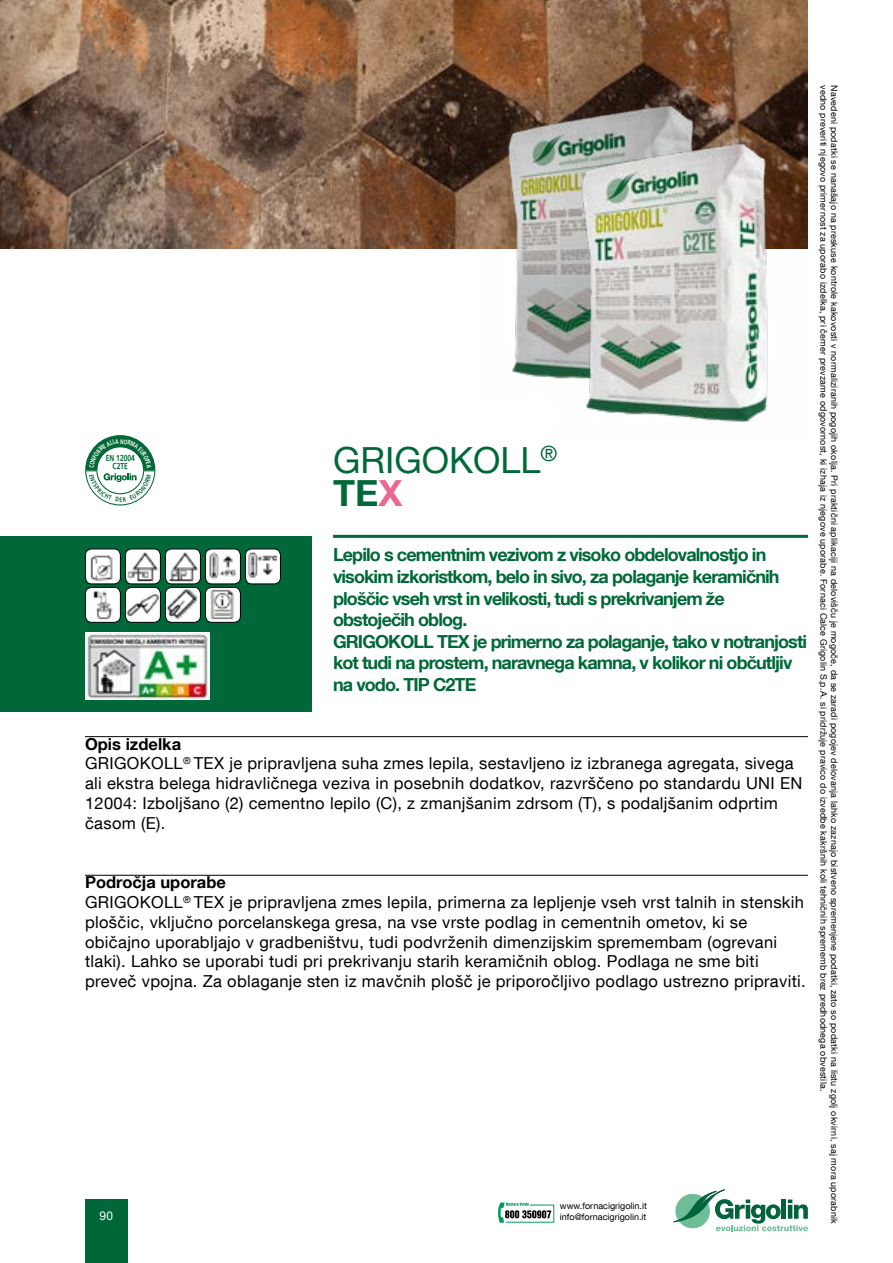
<style>
.page{position:relative;width:893px;height:1263px;background:#fff}
.page>*{position:absolute;margin:0;border:0;box-sizing:border-box;transform-origin:0 0}
.t1{font:36px/33px "Helvetica Neue LT Com";color:#006838}
.t2{font:700 18px/21.6px "Helvetica Neue LT Com";letter-spacing:-.05em;color:#006838}
.t3{font:16.5px/19.8px "Helvetica Neue LT Com";letter-spacing:.02em;color:#000}
.t4{font:12px "Arial";color:#fff}
.t5{font:9px "Helvetica Neue LT Com";letter-spacing:.02em;color:#000}
.t6{font:9px "Helvetica Neue LT Com";color:#000}
.t7{font:700 8.7px/7.9px "Frutiger";color:#006935;text-align:center;scale:.77 1}
.s1{font-weight:700}
.s2{font-weight:700;color:#ec6692}
</style>
<div class="page">
<svg style="left:673px;top:1189px;width:135px;height:42px"></svg>
<div style="left:85px;top:1199px;width:43px;height:64px;background:#006838"></div>
<img style="left:0;top:0;width:808px;height:248px">
<div style="left:0;top:536px;width:312px;height:176px;background:#006838"></div>
<img style="left:85px;top:549px;width:35px;height:34px">
<div style="left:85px;top:549px;width:36px;height:35px;border:1px solid #000;border-radius:6px"></div>
<img style="left:126px;top:549px;width:34px;height:35px">
<div style="left:125px;top:549px;width:36px;height:35px;border:1px solid #000;border-radius:6px"></div>
<img style="left:166px;top:549px;width:34px;height:35px">
<div style="left:165px;top:549px;width:36px;height:35px;border:1px solid #000;border-radius:6px"></div>
<img style="left:205px;top:549px;width:35px;height:34px">
<div style="left:205px;top:549px;width:36px;height:35px;border:1px solid #000;border-radius:6px"></div>
<img style="left:245px;top:549px;width:35px;height:34px">
<div style="left:245px;top:549px;width:36px;height:35px;border:1px solid #000;border-radius:6px"></div>
<img style="left:85px;top:587px;width:34px;height:34px">
<div style="left:85px;top:587px;width:36px;height:36px;border:1px solid #000;border-radius:6px"></div>
<img style="left:125px;top:587px;width:34px;height:34px">
<div style="left:125px;top:587px;width:36px;height:36px;border:1px solid #000;border-radius:6px"></div>
<img style="left:165px;top:587px;width:34px;height:34px">
<div style="left:165px;top:587px;width:36px;height:36px;border:1px solid #000;border-radius:6px"></div>
<img style="left:205px;top:587px;width:34px;height:34px">
<div style="left:205px;top:587px;width:36px;height:36px;border:1px solid #000;border-radius:6px"></div>
<hr style="left:333px;top:535px;width:475px;height:3px;background:#006838">
<img style="left:481px;top:95px;width:254px;height:284px">
<img style="left:555px;top:133px;width:253px;height:289px">
<img style="left:85px;top:632px;width:124px;height:68px">
<svg style="left:498px;top:1202px;width:56px;height:21px"></svg>
<hr style="left:85px;top:736px;width:723px;height:1px;background:#000">
<hr style="left:85px;top:875px;width:723px;height:1px;background:#000">
<svg style="left:85px;top:435px;width:70px;height:70px"></svg>
<p class="t7" style="left:106px;top:454px;width:39px">EN 12004<br>C2TE</p>
<h1 class="t1" style="left:333px;top:442px;width:226px">GRIGOKOLL<sup>®<br></sup><span class="s1">TE</span><span class="s2">X</span></h1>
<p class="t2" style="left:333px;top:544px;width:476px">Lepilo s cementnim vezivom z visoko obdelovalnostjo in visokim izkoristkom, belo in sivo, za polaganje keramičnih ploščic vseh vrst in velikosti, tudi s prekrivanjem že obstoječih oblog.<br>GRIGOKOLL TEX je primerno za polaganje, tako v notranjosti kot tudi na prostem, naravnega kamna, v kolikor ni občutljiv na vodo. TIP C2TE</p>
<p class="t3" style="left:85px;top:733px;width:719px"><span class="s1">Opis izdelka<br></span>GRIGOKOLL<sup>®</sup> TEX je pripravljena suha zmes lepila, sestavljeno iz izbranega agregata, sivega ali ekstra belega hidravličnega veziva in posebnih dodatkov, razvrščeno po standardu UNI EN 12004: Izboljšano (2) cementno lepilo (C), z zmanjšanim zdrsom (T), s podaljšanim odprtim časom (E).</p>
<p class="t3" style="left:85px;top:872px;width:722px"><span class="s1">Področja uporabe<br></span>GRIGOKOLL<sup>®</sup> TEX je pripravljena zmes lepila, primerna za lepljenje vseh vrst talnih in stenskih ploščic, vključno porcelanskega gresa, na vse vrste podlag in cementnih ometov, ki se običajno uporabljajo v gradbeništvu, tudi podvrženih dimenzijskim spremembam (ogrevani tlaki). Lahko se uporabi tudi pri prekrivanju starih keramičnih oblog. Podlaga ne sme biti preveč vpojna. Za oblaganje sten iz mavčnih plošč je priporočljivo podlago ustrezno pripraviti.</p>
<p class="t6" style="left:560px;top:1200px;width:88px">www.fornacigrigolin.it</p>
<p class="t4" style="left:100px;top:1207px;width:15px">90</p>
<p class="t6" style="left:560px;top:1211px;width:88px">info@fornacigrigolin.it</p>
<p class="t5" style="left:829px;top:85px;width:1007px;rotate:90deg">vedno preveriti njegovo primernost za uporabo izdelka, pri čemer prevzame odgovornost, ki izhaja iz njegove uporabe. Fornaci Calce Grigolin S.p.A. si pridržuje pravico do izvedbe kakršnih koli tehničnih sprememb brez predhodnega obvestila.</p>
<p class="t5" style="left:840px;top:85px;width:1140px;rotate:90deg">Navedeni podatki se nanašajo na preskuse kontrole kakovosti v normaliziranih pogojih okolja. Pri praktični aplikaciji na delovišču je mogoče, da se zaradi pogojev delovanja lahko zaznajo bistveno spremenjene podatki, zato so podatki na listu zgolj okvirni, saj mora uporabnik</p>
</div>
